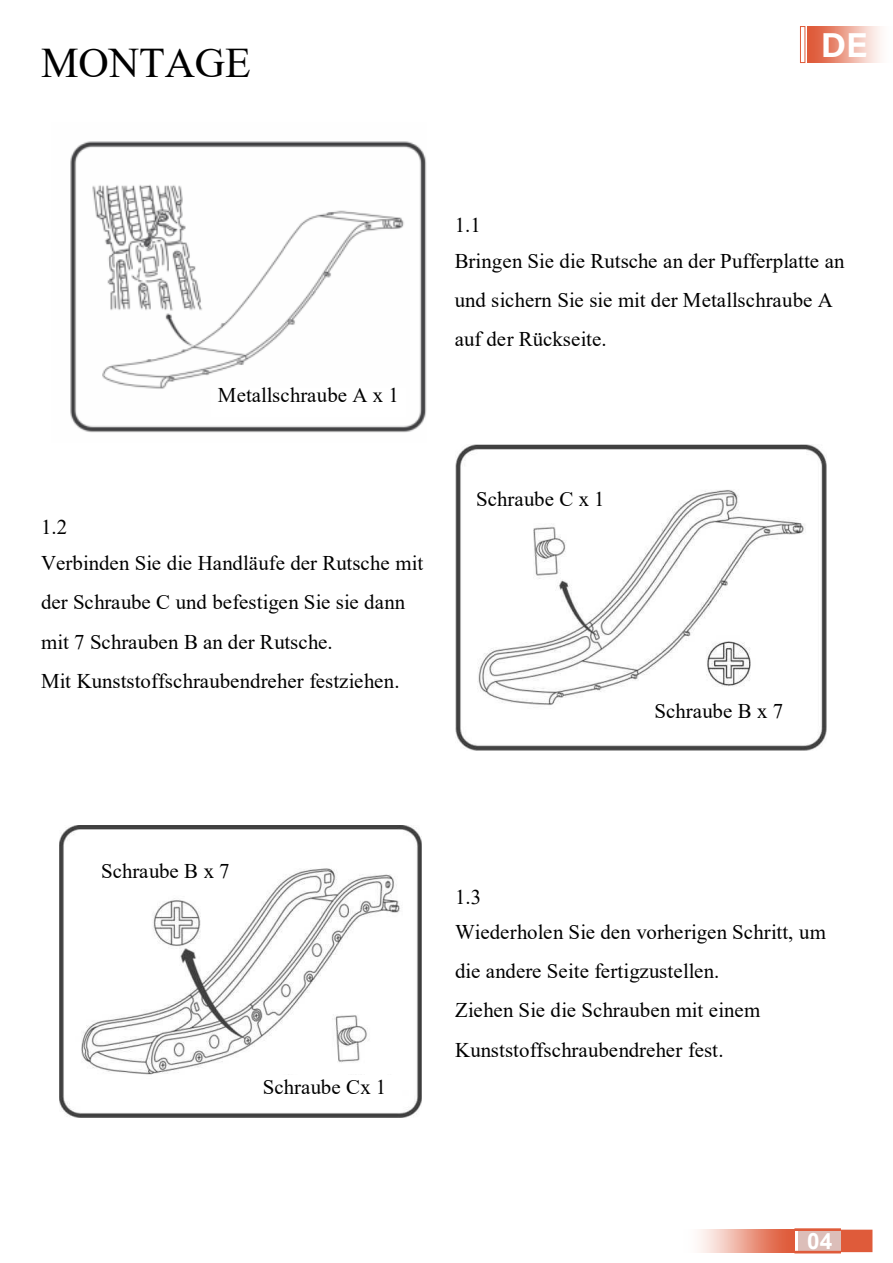
<style>
.page{position:relative;width:893px;height:1263px;background:#fff}
.page>*{position:absolute;margin:0;border:0;box-sizing:border-box;transform-origin:0 0}
.t1{font:42.15px "Times New Roman";letter-spacing:-.005em;color:#000}
.t2{font:700 22.5px "Arial";color:#fff}
.t3{font:20.85px/39.6px "Times New Roman";color:#000}
</style>
<div class="page">
<div style="left:807px;top:27px;width:84px;height:36px;background:linear-gradient(to right,#dc4c28,#fff)"></div>
<svg style="left:840px;top:1230px;width:32px;height:22px"></svg>
<div style="left:798px;top:1231px;width:42px;height:20px;background:#dcbeb9"></div>
<div style="left:683px;top:1230px;width:111px;height:22px;background:linear-gradient(to right,#fff,#dd502d)"></div>
<hr style="left:794px;top:1228px;width:46px;height:3px;background:#df5b3a">
<hr style="left:794px;top:1251px;width:46px;height:2px;background:#df5b3a">
<div style="left:800px;top:26px;width:5px;height:37px;border:1px solid #df5b3a"></div>
<img style="left:455px;top:444px;width:371px;height:307px">
<img style="left:59px;top:826px;width:362px;height:291px">
<img style="left:70px;top:141px;width:357px;height:292px">
<div style="left:211px;top:388px;width:194px;height:28px;background:#fff"></div>
<div style="left:485px;top:473px;width:132px;height:39px;background:#fff"></div>
<div style="left:660px;top:693px;width:134px;height:39px;background:#fff"></div>
<div style="left:97px;top:856px;width:136px;height:38px;background:#fff"></div>
<div style="left:266px;top:1075px;width:134px;height:26px;background:#fff"></div>
<svg style="left:823px;top:33px;width:43px;height:24px"></svg>
<h1 class="t1" style="left:41px;top:34px;width:211px">MONTAGE</h1>
<p class="t3" style="left:218px;top:375px;width:182px">Metallschraube A x 1</p>
<p class="t3" style="left:454px;top:207px;width:391px;line-height:35.4px">1.1<br>Bringen Sie die Rutsche an der Pufferplatte an</p>
<p class="t3" style="left:455px;top:279px;width:379px">und sichern Sie sie mit der Metallschraube A auf der Rückseite.</p>
<p class="t3" style="left:41px;top:508px;width:383px;line-height:35.7px">1.2<br>Verbinden Sie die Handläufe der Rutsche mit</p>
<p class="t3" style="left:41px;top:582px;width:366px">der Schraube C und befestigen Sie sie dann mit 7 Schrauben B an der Rutsche.<br>Mit Kunststoffschraubendreher festziehen.</p>
<p class="t3" style="left:476px;top:479px;width:130px">Schraube C x 1</p>
<p class="t3" style="left:654px;top:690px;width:130px">Schraube B x 7</p>
<p class="t3" style="left:101px;top:851px;width:130px">Schraube B x 7</p>
<p class="t3" style="left:263px;top:1066px;width:125px">Schraube Cx 1</p>
<p class="t3" style="left:455px;top:879px;width:372px;line-height:35.1px">1.3<br>Wiederholen Sie den vorherigen Schritt, um</p>
<p class="t3" style="left:455px;top:951px;width:306px">die andere Seite fertigzustellen.<br>Ziehen Sie die Schrauben mit einem<br>Kunststoffschraubendreher fest.</p>
<p class="t2" style="left:807px;top:1225px;width:27px">04</p>
</div>
